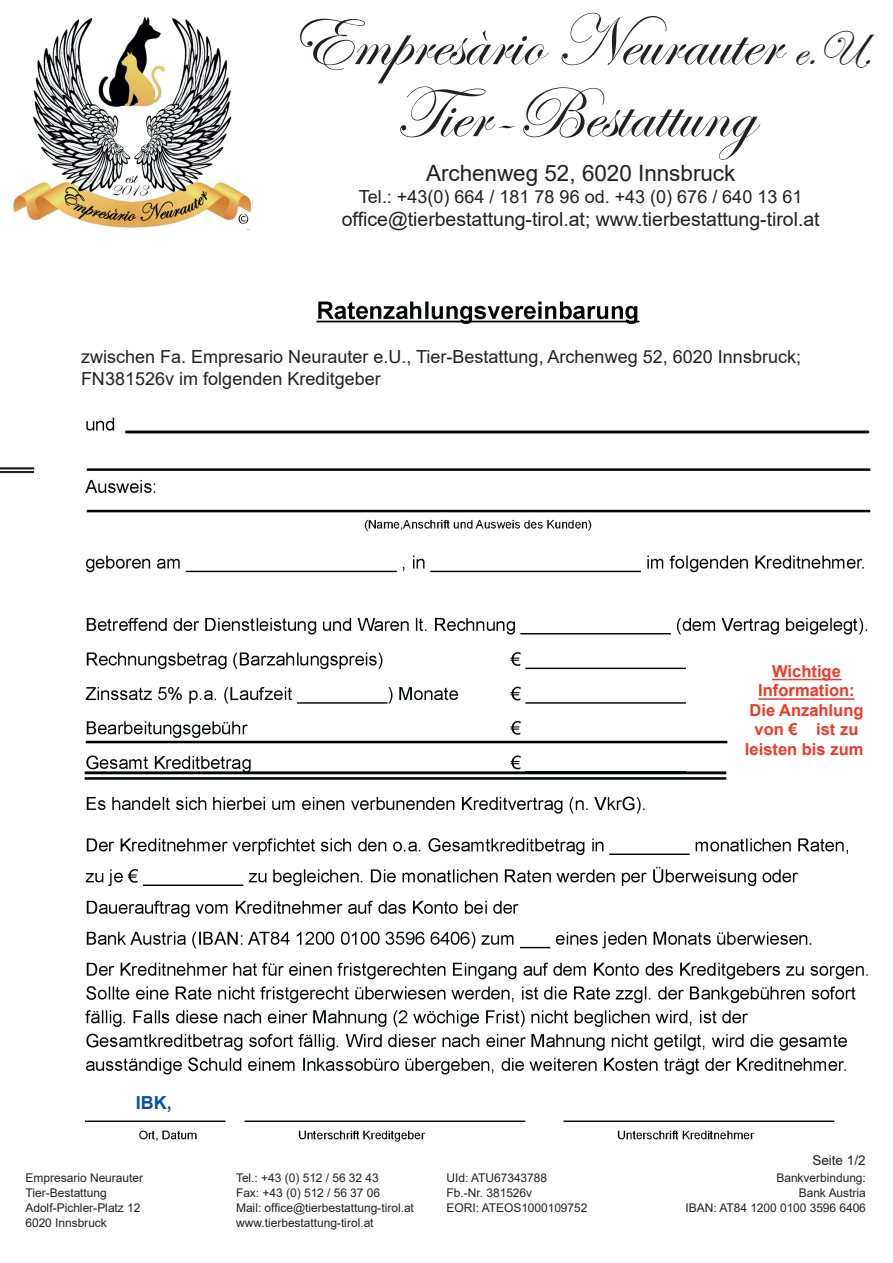
<style>
.page{position:relative;width:893px;height:1263px;background:#fff}
.page>*{position:absolute;margin:0;border:0;box-sizing:border-box;transform-origin:0 0}
.t1{font:73.5px/72px "Edwardian Script ITC";color:#231f20;text-align:center}
.t2{font:22.5px "Arial";letter-spacing:-.005em;color:#231f20}
.t3{font:19.5px "Arial";color:#231f20}
.t4{font:18px/22.5px "Arial";color:#231f20}
.t5{font:700 18px "Arial";color:#0750a3}
.t6{font:700 16.5px/19.5px "Arial";color:#ef3926;text-align:center}
.t7{font:13.5px "Arial";color:#231f20}
.t8{font:12px/15px "Arial";letter-spacing:-.005em;color:#231f20}
.s1{font-size:49.5px}
</style>
<div class="page">
<img style="left:0;top:301px;width:871px;height:841px">
<hr style="left:0;top:471px;width:34px;height:2px;background:#231f20">
<div style="left:574px;top:710px;width:127px;height:28px;background:#fff"></div>
<img style="left:13px;top:16px;width:239px;height:214px">
<svg style="left:772px;top:679px;width:70px;height:1px"></svg>
<svg style="left:758px;top:698px;width:97px;height:2px"></svg>
<div style="left:81px;top:350px;width:786px;height:51px;background:#fff"></div>
<h1 class="t1" style="left:289px;top:9px;width:586px">Empresàrio Neurauter <span class="s1">e.U.<br></span>Tier-Bestattung</h1>
<h2 class="t2" style="left:426px;top:160px;width:311px">Archenweg 52, 6020 Innsbruck</h2>
<h3 class="t4" style="left:359px;top:186px;width:445px">Tel.: +43(0) 664 / 181 78 96 od. +43 (0) 676 / 640 13 61</h3>
<h3 class="t3" style="left:342px;top:208px;width:479px">office@tierbestattung-tirol.at; www.tierbestattung-tirol.at</h3>
<h3 class="t4" style="left:81px;top:345px;width:722px">zwischen Fa. Empresario Neurauter e.U., Tier-Bestattung, Archenweg 52, 6020 Innsbruck;<br>FN381526v im folgenden Kreditgeber</h3>
<h3 class="t5" style="left:136px;top:1092px;width:38px">IBK,</h3>
<h3 class="t6" style="left:745px;top:661px;width:120px">Wichtige<br>Information:<br>Die Anzahlung von € ist zu leisten bis zum</h3>
<p class="t7" style="left:812px;top:1152px;width:55px">Seite 1/2</p>
<p class="t8" style="left:26px;top:1171px;width:119px">Empresario Neurauter<br>Tier-Bestattung<br>Adolf-Pichler-Platz 12<br>6020 Innsbruck</p>
<p class="t8" style="left:236px;top:1171px;width:179px">Tel.: +43 (0) 512 / 56 32 43<br>Fax: +43 (0) 512 / 56 37 06<br>Mail: office@tierbestattung-tirol.at www.tierbestattung-tirol.at</p>
<p class="t8" style="left:446px;top:1171px;width:142px">UId: ATU67343788<br>Fb.-Nr. 381526v<br>EORI: ATEOS1000109752</p>
<p class="t8" style="left:686px;top:1171px;width:182px;text-align:right">Bankverbindung:<br>Bank Austria<br>IBAN: AT84 1200 0100 3596 6406</p>
</div>
